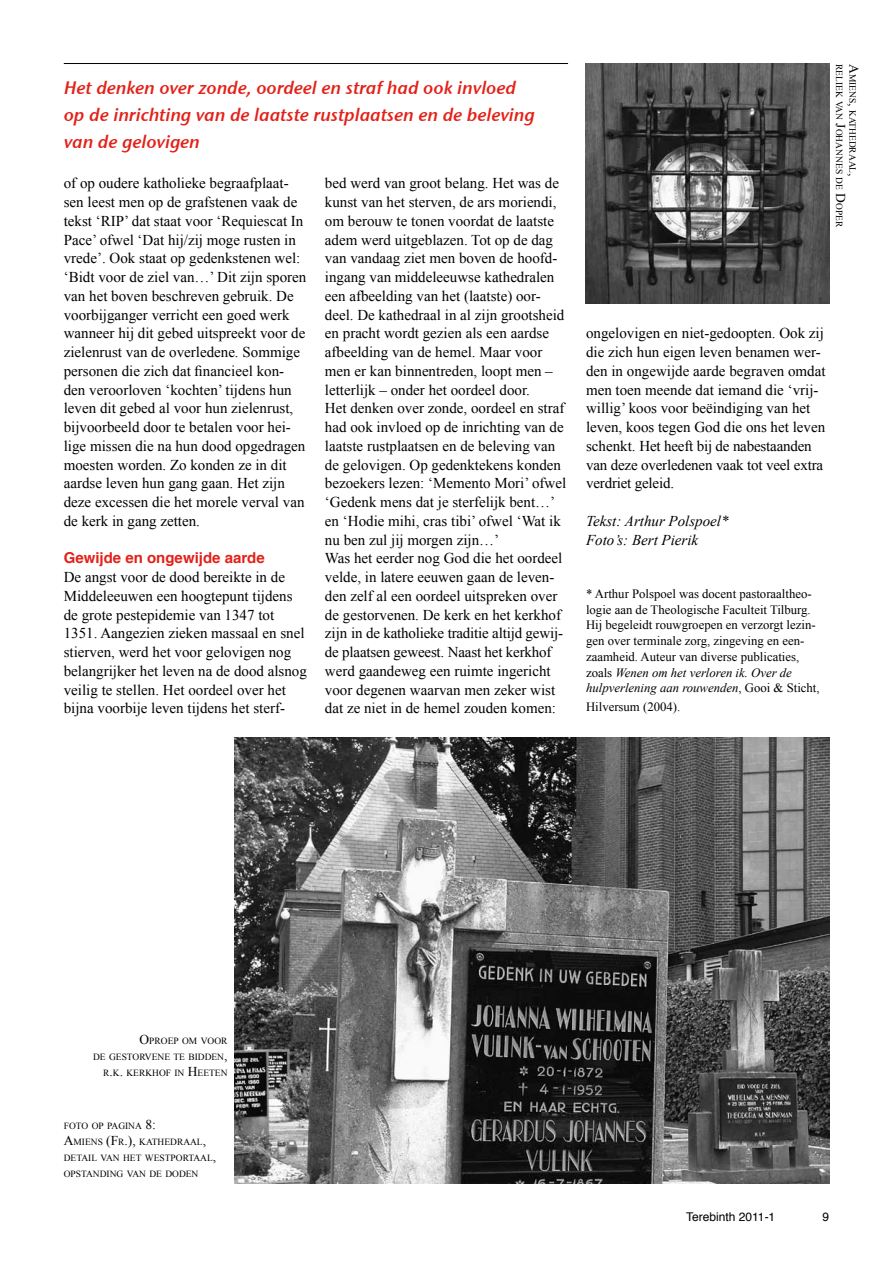
<style>
.page{position:relative;width:893px;height:1263px;background:#fff}
.page>*{position:absolute;margin:0;border:0;box-sizing:border-box;transform-origin:0 0}
.t1{font:18px/27px "Stone Sans Sem OSITCTT Semi Ita";color:#e32119}
.t2{font:15px/18.8px "Times New Roman";color:#000}
.t3{font:italic 15px/18.8px "Times New Roman";color:#000}
.t4{font:700 15px "Helvetica";color:#e32119}
.t5{font:12.75px/15.8px "Times New Roman";color:#000}
.t6{font:12px "Helvetica";color:#000}
.t7{font:9.45px/16.2px "Times New Roman";color:#000}
.s1{font-size:13.5px}
.s2{font-style:italic}
</style>
<div class="page">
<hr style="left:64px;top:63px;width:504px;height:1px;background:#000">
<img style="left:234px;top:738px;width:595px;height:445px">
<img style="left:586px;top:64px;width:243px;height:239px">
<p class="t1" style="left:64px;top:74px;width:472px">Het denken over zonde, oordeel en straf had ook invloed op de inrichting van de laatste rustplaatsen en de beleving van de gelovigen</p>
<p class="t2" style="left:64px;top:174px;width:244px">of op oudere katholieke begraafplaat&shy;sen leest men op de grafstenen vaak de tekst ‘RIP’ dat staat voor ‘Requiescat In Pace’ ofwel ‘Dat hij/zij moge rusten in vrede’. Ook staat op gedenkstenen wel: ‘Bidt voor de ziel van…’ Dit zijn sporen van het boven beschreven gebruik. De voorbijganger verricht een goed werk wanneer hij dit gebed uitspreekt voor de zielenrust van de overledene. Sommige personen die zich dat financieel kon&shy;den veroorloven ‘kochten’ tijdens hun leven dit gebed al voor hun zielenrust, bijvoorbeeld door te betalen voor hei&shy;lige missen die na hun dood opgedragen moesten worden. Zo konden ze in dit aardse leven hun gang gaan. Het zijn deze excessen die het morele verval van de kerk in gang zetten.</p>
<p class="t4" style="left:64px;top:546px;width:202px">Gewijde en ongewijde aarde</p>
<p class="t2" style="left:64px;top:567px;width:245px">De angst voor de dood bereikte in de Middeleeuwen een hoogtepunt tijdens de grote pestepidemie van 1347 tot 1351. Aangezien zieken massaal en snel stierven, werd het voor gelovigen nog belangrijker het leven na de dood alsnog veilig te stellen. Het oordeel over het bijna voorbije leven tijdens het sterf-</p>
<p class="t2" style="left:325px;top:174px;width:243px">bed werd van groot belang. Het was de kunst van het sterven, de ars moriendi, om berouw te tonen voordat de laatste adem werd uitgeblazen. Tot op de dag van vandaag ziet men boven de hoofd&shy;ingang van middeleeuwse kathedralen een afbeelding van het (laatste) oor&shy;deel. De kathedraal in al zijn grootsheid en pracht wordt gezien als een aardse afbeelding van de hemel. Maar voor men er kan binnentreden, loopt men – letterlijk – onder het oordeel door.<br>Het denken over zonde, oordeel en straf had ook invloed op de inrichting van de laatste rustplaatsen en de beleving van de gelovigen. Op gedenktekens konden bezoekers lezen: ‘Memento Mori’ ofwel ‘Gedenk mens dat je sterfelijk bent…’ en ‘Hodie mihi, cras tibi’ ofwel ‘Wat ik nu ben zul jij morgen zijn…’<br>Was het eerder nog God die het oordeel velde, in latere eeuwen gaan de leven&shy;den zelf al een oordeel uitspreken over de gestorvenen. De kerk en het kerkhof zijn in de katholieke traditie altijd gewij&shy;de plaatsen geweest. Naast het kerkhof werd gaandeweg een ruimte ingericht voor degenen waarvan men zeker wist dat ze niet in de hemel zouden komen:</p>
<p class="t7" style="left:860px;top:64px;width:165px;line-height:13.5px;rotate:90deg"><span class="s1">A</span>MIENS<span class="s1">,</span> KATHEDRAAL<span class="s1">,<br></span>RELIEK VAN <span class="s1">J</span>OHANNES DE <span class="s1">D</span>OPER</p>
<p class="t2" style="left:586px;top:324px;width:241px">ongelovigen en niet-gedoopten. Ook zij die zich hun eigen leven benamen wer&shy;den in ongewijde aarde begraven omdat men toen meende dat iemand die ‘vrij&shy;willig’ koos voor beëindiging van het leven, koos tegen God die ons het leven schenkt. Het heeft bij de nabestaanden van deze overledenen vaak tot veel extra verdriet geleid.</p>
<p class="t3" style="left:586px;top:511px;width:144px">Tekst: Arthur Polspoel*<br>Foto’s: Bert Pierik</p>
<p class="t5" style="left:586px;top:585px;width:235px">* Arthur Polspoel was docent pastoraaltheo&shy;logie aan de Theologische Faculteit Tilburg.<br>Hij begeleidt rouwgroepen en verzorgt lezin&shy;gen over terminale zorg, zingeving en een&shy;zaamheid. Auteur van diverse publicaties, zoals <span class="s2">Wenen om het verloren ik. Over de hulpverlening aan rouwenden</span>, Gooi &amp; Sticht,</p>
<p class="t5" style="left:586px;top:699px;width:96px">Hilversum (2004).</p>
<p class="t7" style="left:93px;top:1032px;width:136px;text-align:right"><span class="s1">O</span>PROEP OM VOOR<br>DE GESTORVENE TE BIDDEN<span class="s1">,<br></span>R<span class="s1">.</span>K<span class="s1">.</span> KERKHOF IN <span class="s1">H</span>EETEN</p>
<p class="t7" style="left:64px;top:1117px;width:154px">FOTO OP PAGINA <span class="s1">8:<br>A</span>MIENS <span class="s1">(F</span>R<span class="s1">.),</span> KATHEDRAAL<span class="s1">,<br></span>DETAIL VAN HET WESTPORTAAL<span class="s1">,<br></span>OPSTANDING VAN DE DODEN</p>
<p class="t6" style="left:686px;top:1207px;width:91px">Terebinth 2011-1</p>
<p class="t6" style="left:822px;top:1207px;width:8px">9</p>
</div>
